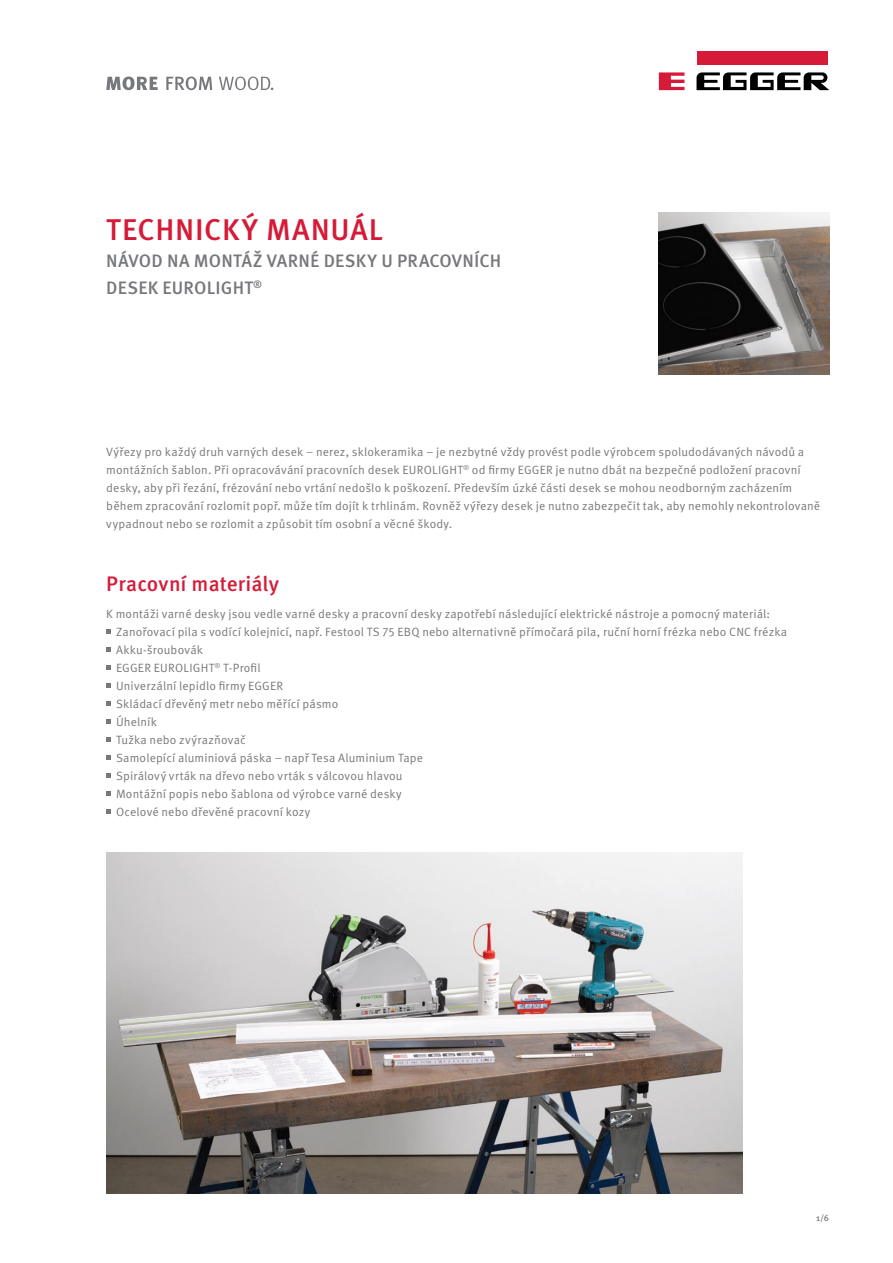
<style>
.page{position:relative;width:893px;height:1263px;background:#fff}
.page>*{position:absolute;margin:0;border:0;box-sizing:border-box;transform-origin:0 0}
.t1{font:500 30px "Meta Pro";letter-spacing:.025em;color:#d61b38}
.t2{font:500 21px "Meta Pro";color:#d61b38}
.t3{font:500 18px/27px "Meta Pro";letter-spacing:.01em;color:#77787b}
.t4{font:12px/18px "Meta Pro";letter-spacing:.015em;color:#77787b}
.t5{font:500 9px "Meta Pro";color:#77787b}
</style>
<div class="page">
<div style="left:696px;top:51px;width:131px;height:13px;background:#d61b38"></div>
<svg style="left:659px;top:72px;width:25px;height:18px"></svg>
<svg style="left:696px;top:72px;width:133px;height:18px"></svg>
<svg style="left:106px;top:77px;width:52px;height:13px"></svg>
<svg style="left:166px;top:77px;width:46px;height:13px"></svg>
<svg style="left:219px;top:77px;width:54px;height:13px"></svg>
<img style="left:659px;top:213px;width:170px;height:162px">
<svg style="left:106px;top:629px;width:5px;height:4px"></svg>
<svg style="left:106px;top:647px;width:5px;height:4px"></svg>
<svg style="left:106px;top:665px;width:5px;height:4px"></svg>
<svg style="left:106px;top:683px;width:5px;height:4px"></svg>
<svg style="left:106px;top:701px;width:5px;height:4px"></svg>
<svg style="left:106px;top:719px;width:5px;height:4px"></svg>
<svg style="left:106px;top:737px;width:5px;height:4px"></svg>
<svg style="left:106px;top:755px;width:5px;height:4px"></svg>
<svg style="left:106px;top:773px;width:5px;height:4px"></svg>
<svg style="left:106px;top:791px;width:5px;height:4px"></svg>
<svg style="left:106px;top:809px;width:5px;height:4px"></svg>
<img style="left:106px;top:852px;width:636px;height:342px">
<h1 class="t1" style="left:106px;top:211px;width:278px">TECHNICKÝ MANUÁL</h1>
<h3 class="t3" style="left:106px;top:247px;width:397px">NÁVOD NA MONTÁŽ VARNÉ DESKY U PRACOVNÍCH<br>DESEK EUROLIGHT<sup>®</sup></h3>
<p class="t4" style="left:106px;top:443px;width:715px">Výřezy pro každý druh varných desek – nerez, sklokeramika – je nezbytné vždy provést podle výrobcem spoludodávaných návodů a montážních šablon. Při opracovávání pracovních desek EUROLIGHT<sup>®</sup> od firmy EGGER je nutno dbát na bezpečné podložení pracovní desky, aby při řezání, frézování nebo vrtání nedošlo k poškození. Především úzké části desek se mohou neodborným zacházením během zpracování rozlomit popř. může tím dojít k trhlinám. Rovněž výřezy desek je nutno zabezpečit tak, aby nemohly nekontrolovaně vypadnout nebo se rozlomit a způsobit tím osobní a věcné škody.</p>
<h2 class="t2" style="left:106px;top:570px;width:174px">Pracovní materiály</h2>
<p class="t4" style="left:116px;top:605px;width:673px;text-indent:-10px">K montáži varné desky jsou vedle varné desky a pracovní desky zapotřebí následující elektrické nástroje a pomocný materiál:<br>Zanořovací pila s vodící kolejnicí, např. Festool TS 75 EBQ nebo alternativně přímočará pila, ruční horní frézka nebo CNC frézka Akku-šroubovák<br>EGGER EUROLIGHT<sup>®</sup> T-Profil<br>Univerzální lepidlo firmy EGGER<br>Skládací dřevěný metr nebo měřící pásmo<br>Úhelník<br>Tužka nebo zvýrazňovač<br>Samolepící aluminiová páska – např Tesa Aluminium Tape<br>Spirálový vrták na dřevo nebo vrták s válcovou hlavou<br>Montážní popis nebo šablona od výrobce varné desky<br>Ocelové nebo dřevěné pracovní kozy</p>
<p class="t5" style="left:816px;top:1212px;width:15px">1/6</p>
</div>
